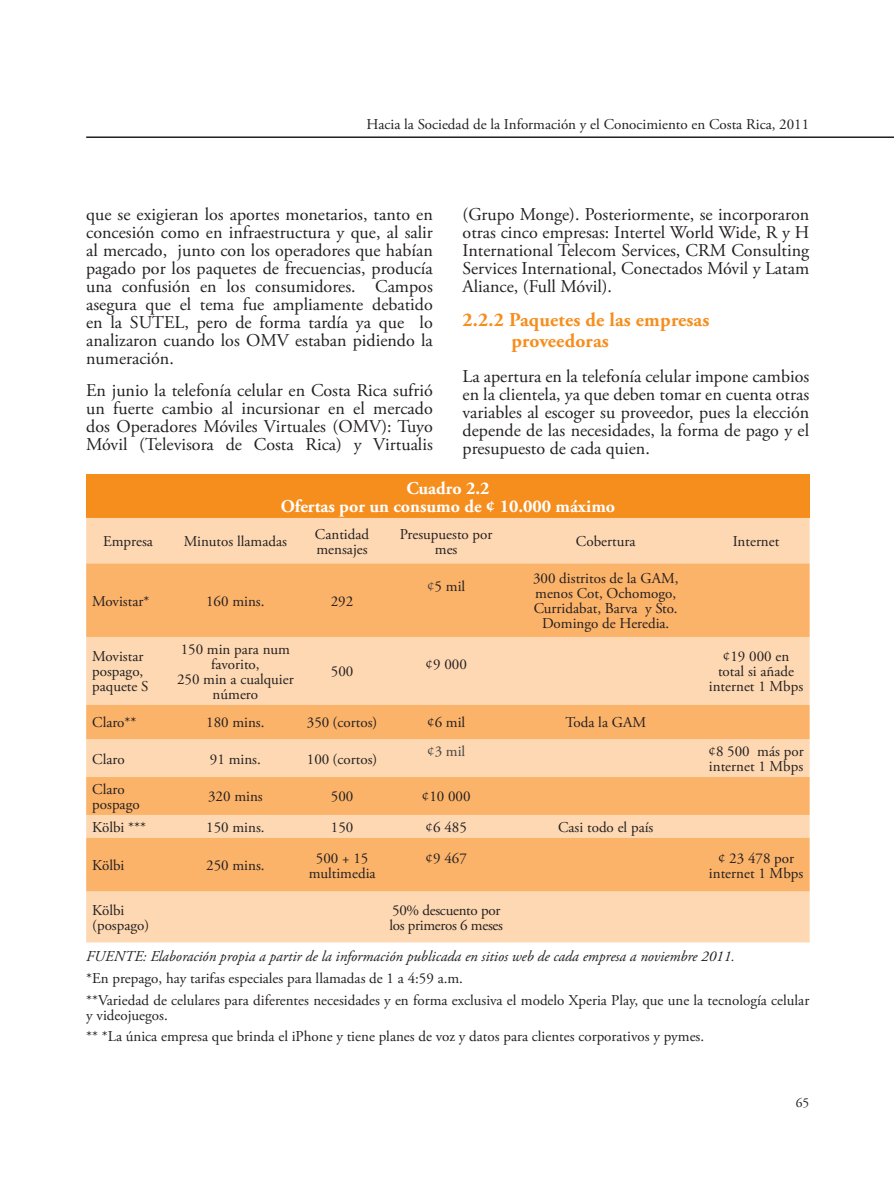
<style>
.page{position:relative;width:894px;height:1179px;background:#fff}
.page>*{position:absolute;margin:0;border:0;box-sizing:border-box;transform-origin:0 0}
.t1{font:700 19.5px/21px "Adobe Garamond Pro";letter-spacing:.01em;color:#f68e1e}
.t2{font:18px/18px "Adobe Garamond Pro";color:#231f20;text-align:justify}
.t3{font:700 18px/18px "Adobe Garamond Pro";color:#fff;text-align:center}
.t4{font:15px/15px "Adobe Garamond Pro";color:#231f20}
.t5{font:italic 15px "Adobe Garamond Pro";color:#231f20}
.t6{font:15px/15px "Adobe Garamond Pro";letter-spacing:-.02em;color:#231f20}
.t7{font:15px "Adobe Garamond Pro";color:#434444}
.t8{font:13.5px "Adobe Garamond Pro";color:#231f20}
.s1{color:#434444}
</style>
<div class="page">
<hr style="left:86px;top:136px;width:808px;height:2px;background:#231f20">
<div style="left:86px;top:475px;width:723px;height:43px;background:#f68e1e"></div>
<div style="left:86px;top:518px;width:723px;height:424px;background:#fdd8b2"></div>
<svg style="left:86px;top:563px;width:723px;height:328px;background:#fbc185"></svg>
<p class="t4" style="left:366px;top:117px;width:444px">Hacia la Sociedad de la Información y el Conocimiento en Costa Rica, 2011</p>
<p class="t2" style="left:86px;top:206px;width:348px">que se exigieran los aportes monetarios, tanto en concesión como en infraestructura y que, al salir al mercado, junto con los operadores que habían pagado por los paquetes de frecuencias, producía una confusión en los consumidores. Campos asegura que el tema fue ampliamente debatido en la SUTEL, pero de forma tardía ya que lo analizaron cuando los OMV estaban pidiendo la numeración.</p>
<p class="t2" style="left:86px;top:382px;width:348px">En junio la telefonía celular en Costa Rica sufrió un fuerte cambio al incursionar en el mercado dos Operadores Móviles Virtuales (OMV): Tuyo Móvil (Televisora de Costa Rica) y Virtualis</p>
<p class="t2" style="left:462px;top:206px;width:348px">(Grupo Monge). Posteriormente, se incorporaron otras cinco empresas: Intertel World Wide, R y H International Telecom Services, CRM Consulting Services International, Conectados Móvil y Latam Aliance, (Full Móvil).</p>
<p class="t1" style="left:511px;top:310px;width:200px;text-indent:-49px">2.2.2 Paquetes de las empresas proveedoras</p>
<p class="t2" style="left:462px;top:368px;width:348px">La apertura en la telefonía celular impone cambios en la clientela, ya que deben tomar en cuenta otras variables al escoger su proveedor, pues la elección depende de las necesidades, la forma de pago y el presupuesto de cada quien.</p>
<p class="t3" style="left:281px;top:479px;width:336px">Cuadro 2.2<br>Ofertas por un consumo de ¢ 10.000 máximo</p>
<p class="t4" style="left:103px;top:535px;width:51px">Empresa</p>
<p class="t4" style="left:184px;top:535px;width:105px">Minutos llamadas</p>
<p class="t4" style="left:315px;top:527px;width:56px">Cantidad mensajes</p>
<p class="t4" style="left:400px;top:527px;width:94px;text-align:center">Presupuesto por mes</p>
<p class="t4" style="left:576px;top:535px;width:61px">Cobertura</p>
<p class="t4" style="left:732px;top:535px;width:48px">Internet</p>
<p class="t4" style="left:92px;top:594px;width:59px">Movistar*</p>
<p class="t4" style="left:206px;top:594px;width:60px">160 mins.</p>
<p class="t4" style="left:331px;top:594px;width:24px">292</p>
<p class="t4" style="left:427px;top:579px;width:40px"><span class="s1">¢</span>5 mil</p>
<p class="t4" style="left:533px;top:571px;width:147px;text-align:center">300 distritos de la GAM, menos Cot, Ochomogo,<br>Curridabat, Barva y Sto.<br>Domingo de Heredia.</p>
<p class="t4" style="left:92px;top:649px;width:58px">Movistar pospago, paquete S</p>
<p class="t4" style="left:177px;top:642px;width:118px;text-align:center">150 min para num favorito,<br>250 min a cualquier número</p>
<p class="t4" style="left:331px;top:664px;width:24px">500</p>
<p class="t4" style="left:425px;top:657px;width:43px">¢9 000</p>
<p class="t4" style="left:709px;top:649px;width:96px;text-align:center">¢19 000 en total si añade internet 1 Mbps</p>
<p class="t4" style="left:92px;top:715px;width:46px">Claro**</p>
<p class="t4" style="left:206px;top:715px;width:60px">180 mins.</p>
<p class="t4" style="left:307px;top:715px;width:72px">350 (cortos)</p>
<p class="t4" style="left:427px;top:715px;width:40px">¢6 mil</p>
<p class="t4" style="left:565px;top:715px;width:82px">Toda la GAM</p>
<p class="t4" style="left:92px;top:752px;width:34px">Claro</p>
<p class="t4" style="left:210px;top:752px;width:52px">91 mins.</p>
<p class="t4" style="left:307px;top:752px;width:72px">100 (cortos)</p>
<p class="t7" style="left:427px;top:742px;width:40px">¢3 mil</p>
<p class="t4" style="left:708px;top:744px;width:97px">¢8 500 más por internet 1 Mbps</p>
<p class="t4" style="left:92px;top:782px;width:49px">Claro pospago</p>
<p class="t4" style="left:208px;top:789px;width:56px">320 mins</p>
<p class="t4" style="left:331px;top:789px;width:24px">500</p>
<p class="t4" style="left:422px;top:789px;width:50px">¢10 000</p>
<p class="t4" style="left:92px;top:820px;width:55px">Kölbi ***</p>
<p class="t4" style="left:206px;top:820px;width:60px">150 mins.</p>
<p class="t4" style="left:331px;top:820px;width:24px">150</p>
<p class="t4" style="left:426px;top:820px;width:43px">¢6 485</p>
<p class="t4" style="left:558px;top:820px;width:97px">Casi todo el país</p>
<p class="t4" style="left:92px;top:858px;width:34px">Kölbi</p>
<p class="t4" style="left:206px;top:858px;width:60px">250 mins.</p>
<p class="t4" style="left:309px;top:851px;width:68px;text-align:center">500 + 15 multimedia</p>
<p class="t4" style="left:426px;top:851px;width:43px">¢9 467</p>
<p class="t4" style="left:709px;top:851px;width:96px;text-align:center">¢ 23 478 por internet 1 Mbps</p>
<p class="t4" style="left:92px;top:903px;width:58px">Kölbi (pospago)</p>
<p class="t6" style="left:389px;top:903px;width:115px">50% descuento por los primeros 6 meses</p>
<p class="t5" style="left:86px;top:947px;width:650px">FUENTE: Elaboración propia a partir de la información publicada en sitios web de cada empresa a noviembre 2011.</p>
<p class="t4" style="left:86px;top:968px;width:724px;line-height:21.8px">*En prepago, hay tarifas especiales para llamadas de 1 a 4:59 a.m.<br>**Variedad de celulares para diferentes necesidades y en forma exclusiva el modelo Xperia Play, que une la tecnología celular</p>
<p class="t4" style="left:86px;top:1004px;width:619px;line-height:21.8px">y videojuegos.<br>** *La única empresa que brinda el iPhone y tiene planes de voz y datos para clientes corporativos y pymes.</p>
<p class="t8" style="left:796px;top:1094px;width:15px">65</p>
</div>
